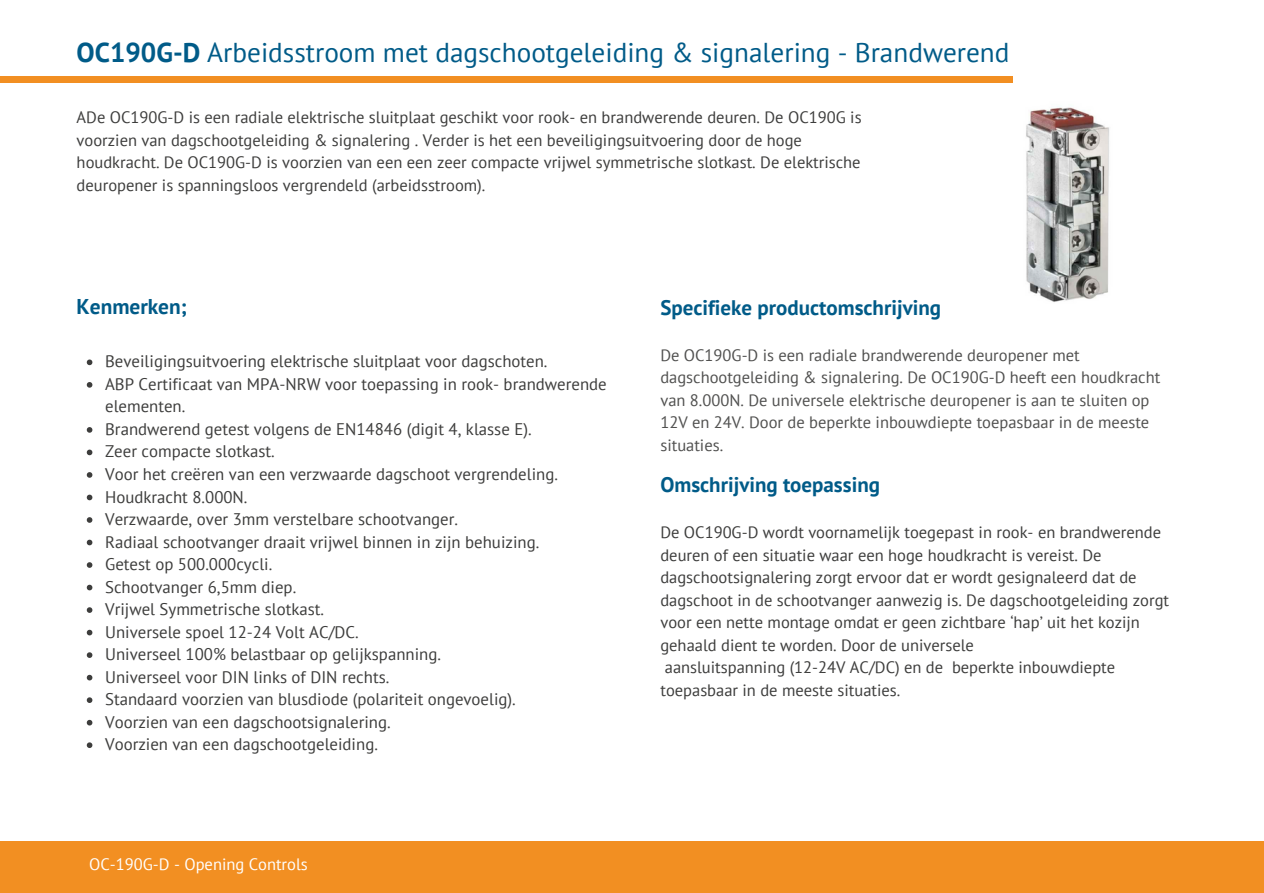
<style>
.page{position:relative;width:1264px;height:893px;background:#fff}
.page>*{position:absolute;margin:0;border:0;box-sizing:border-box;transform-origin:0 0}
.t1{font:27.3px "PT Sans";color:#005b88}
.t2{font:700 21.3px "PT Sans";color:#005b88}
.t3{font:700 21px "PT Sans";color:#005b88}
.t4{font:16.8px/22.5px "PT Sans";color:#3d3d3c}
.t5{font:16.5px/22.5px "PT Sans";color:#3d3d3c}
.t6{font:16.5px/22.5px "PT Sans";color:#50504f}
.t7{font:16.5px "PT Sans";color:#fff}
.s1{font-weight:700}
</style>
<div class="page">
<div style="left:0;top:76px;width:1012px;height:6px;background:#f28f22"></div>
<div style="left:0;top:840px;width:1263px;height:52px;background:#f28f22"></div>
<img style="left:1026px;top:106px;width:83px;height:196px">
<svg style="left:87px;top:359px;width:5px;height:6px"></svg>
<svg style="left:87px;top:382px;width:5px;height:5px"></svg>
<svg style="left:87px;top:427px;width:5px;height:5px"></svg>
<svg style="left:87px;top:449px;width:5px;height:6px"></svg>
<svg style="left:87px;top:472px;width:5px;height:5px"></svg>
<svg style="left:87px;top:494px;width:5px;height:6px"></svg>
<svg style="left:87px;top:517px;width:5px;height:5px"></svg>
<svg style="left:87px;top:539px;width:5px;height:6px"></svg>
<svg style="left:87px;top:562px;width:5px;height:5px"></svg>
<svg style="left:87px;top:584px;width:5px;height:6px"></svg>
<svg style="left:87px;top:607px;width:5px;height:5px"></svg>
<svg style="left:87px;top:629px;width:5px;height:6px"></svg>
<svg style="left:87px;top:652px;width:5px;height:5px"></svg>
<svg style="left:87px;top:674px;width:5px;height:6px"></svg>
<svg style="left:87px;top:697px;width:5px;height:5px"></svg>
<svg style="left:87px;top:719px;width:5px;height:6px"></svg>
<svg style="left:87px;top:742px;width:5px;height:5px"></svg>
<p class="t1" style="left:77px;top:34px;width:934px"><span class="s1">OC190G-D</span> Arbeidsstroom met dagschootgeleiding &amp; signalering - Brandwerend</p>
<p class="t5" style="left:77px;top:106px;width:786px">ADe OC190G-D is een radiale elektrische sluitplaat geschikt voor rook- en brandwerende deuren. De OC190G is voorzien van dagschootgeleiding &amp; signalering . Verder is het een beveiligingsuitvoering door de hoge houdkracht. De OC190G-D is voorzien van een een zeer compacte vrijwel symmetrische slotkast. De elektrische deuropener is spanningsloos vergrendeld (arbeidsstroom).</p>
<p class="t2" style="left:77px;top:292px;width:112px">Kenmerken;</p>
<p class="t4" style="left:105px;top:350px;width:444px">Beveiligingsuitvoering elektrische sluitplaat voor dagschoten.</p>
<p class="t4" style="left:105px;top:372px;width:503px">ABP Certificaat van MPA-NRW voor toepassing in rook- brandwerende elementen.</p>
<p class="t4" style="left:105px;top:417px;width:428px">Brandwerend getest volgens de EN14846 (digit 4, klasse E).</p>
<p class="t4" style="left:105px;top:440px;width:171px">Zeer compacte slotkast.</p>
<p class="t4" style="left:105px;top:462px;width:454px">Voor het creëren van een verzwaarde dagschoot vergrendeling.</p>
<p class="t4" style="left:105px;top:485px;width:144px">Houdkracht 8.000N.</p>
<p class="t4" style="left:105px;top:507px;width:354px">Verzwaarde, over 3mm verstelbare schootvanger.</p>
<p class="t4" style="left:105px;top:530px;width:435px">Radiaal schootvanger draait vrijwel binnen in zijn behuizing.</p>
<p class="t4" style="left:105px;top:552px;width:169px">Getest op 500.000cycli.</p>
<p class="t4" style="left:105px;top:575px;width:193px">Schootvanger 6,5mm diep.</p>
<p class="t4" style="left:105px;top:597px;width:220px">Vrijwel Symmetrische slotkast.</p>
<p class="t4" style="left:105px;top:620px;width:255px">Universele spoel 12-24 Volt AC/DC.</p>
<p class="t4" style="left:105px;top:642px;width:337px">Universeel 100% belastbaar op gelijkspanning.</p>
<p class="t4" style="left:105px;top:665px;width:286px">Universeel voor DIN links of DIN rechts.</p>
<p class="t4" style="left:105px;top:687px;width:412px">Standaard voorzien van blusdiode (polariteit ongevoelig).</p>
<p class="t4" style="left:105px;top:710px;width:287px">Voorzien van een dagschootsignalering.</p>
<p class="t4" style="left:105px;top:732px;width:274px">Voorzien van een dagschootgeleiding.</p>
<p class="t7" style="left:89px;top:852px;width:220px">OC-190G-D - Opening Controls</p>
<p class="t3" style="left:660px;top:293px;width:282px">Specifieke productomschrijving</p>
<p class="t6" style="left:660px;top:343px;width:501px">De OC190G-D is een radiale brandwerende deuropener met dagschootgeleiding &amp; signalering. De OC190G-D heeft een houdkracht van 8.000N. De universele elektrische deuropener is aan te sluiten op 12V en 24V. Door de beperkte inbouwdiepte toepasbaar in de meeste situaties.</p>
<p class="t3" style="left:660px;top:470px;width:221px">Omschrijving toepassing</p>
<p class="t5" style="left:660px;top:520px;width:510px">De OC190G-D wordt voornamelijk toegepast in rook- en brandwerende deuren of een situatie waar een hoge houdkracht is vereist. De dagschootsignalering zorgt ervoor dat er wordt gesignaleerd dat de dagschoot in de schootvanger aanwezig is. De dagschootgeleiding zorgt voor een nette montage omdat er geen zichtbare ‘hap’ uit het kozijn gehaald dient te worden. Door de universele</p>
<p class="t5" style="left:660px;top:655px;width:456px">aansluitspanning (12-24V AC/DC) en de beperkte inbouwdiepte toepasbaar in de meeste situaties.</p>
</div>
